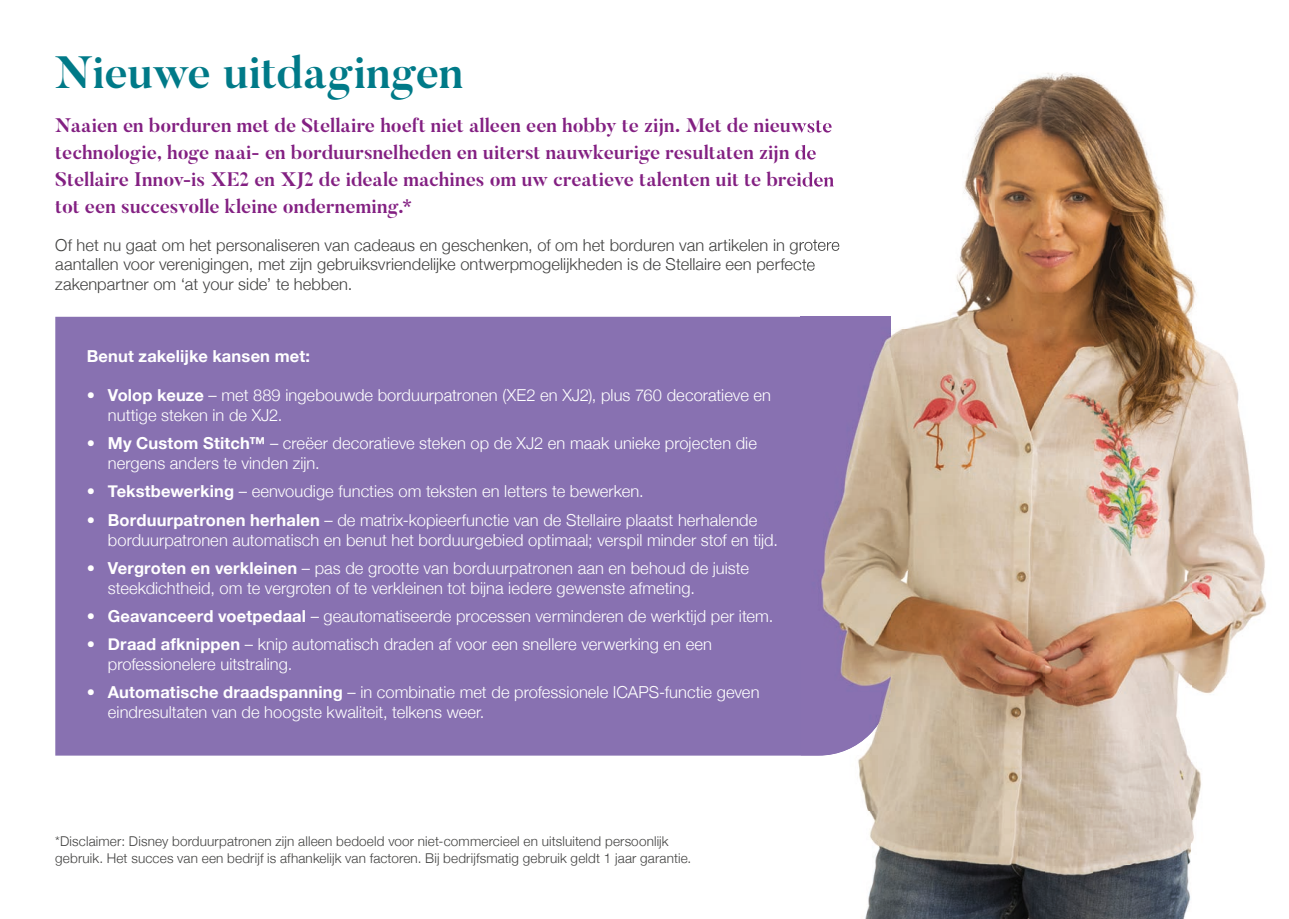
<style>
.page{position:relative;width:1289px;height:919px;background:#fff}
.page>*{position:absolute;margin:0;border:0;box-sizing:border-box;transform-origin:0 0}
.t1{font:700 45px "Butler";letter-spacing:-.005em;color:#007a88}
.t2{font:700 19.5px/27px "Butler";color:#832082}
.t3{font:300 16.5px/19.8px "Helvetica Neue";letter-spacing:.005em;color:#fff}
.t4{font:300 16.5px/19.8px "Helvetica Neue";letter-spacing:.005em;color:#424241}
.t5{font:700 16.5px "Helvetica Neue";letter-spacing:.01em;color:#fff}
.t6{font:300 13.5px/16.2px "Helvetica Neue";letter-spacing:.01em;color:#424241}
.s1{font-weight:700}
</style>
<div class="page">
<div style="left:55px;top:317px;width:745px;height:438px;background:#8871b1"></div>
<img style="left:963px;top:72px;width:203px;height:150px">
<img style="left:1191px;top:279px;width:75px;height:564px">
<img style="left:800px;top:222px;width:293px;height:108px">
<img style="left:1093px;top:222px;width:98px;height:696px">
<img style="left:890px;top:330px;width:154px;height:321px">
<img style="left:1044px;top:330px;width:49px;height:588px">
<img style="left:858px;top:651px;width:186px;height:267px">
<img style="left:800px;top:317px;width:90px;height:438px">
<img style="left:800px;top:238px;width:39px;height:16px">
<img style="left:800px;top:258px;width:15px;height:16px">
<img style="left:800px;top:120px;width:32px;height:13px">
<img style="left:800px;top:145px;width:16px;height:15px">
<img style="left:800px;top:172px;width:34px;height:15px">
<h1 class="t1" style="left:55px;top:44px;width:409px">Nieuwe uitdagingen</h1>
<p class="t2" style="left:55px;top:112px;width:780px">Naaien en borduren met de Stellaire hoeft niet alleen een hobby te zijn. Met de nieuwste technologie, hoge naai- en borduursnelheden en uiterst nauwkeurige resultaten zijn de Stellaire Innov-is XE2 en XJ2 de ideale machines om uw creatieve talenten uit te breiden tot een succesvolle kleine onderneming.*</p>
<p class="t4" style="left:55px;top:233px;width:786px">Of het nu gaat om het personaliseren van cadeaus en geschenken, of om het borduren van artikelen in grotere aantallen voor verenigingen, met zijn gebruiksvriendelijke ontwerpmogelijkheden is de Stellaire een perfecte zakenpartner om ‘at your side’ te hebben.</p>
<p class="t5" style="left:87px;top:343px;width:224px">Benut zakelijke kansen met:</p>
<p class="t3" style="left:108px;top:384px;width:664px;text-indent:-21px">• <span class="s1">Volop keuze</span> – met 889 ingebouwde borduurpatronen (XE2 en XJ2), plus 760 decoratieve en nuttige steken in de XJ2.</p>
<p class="t3" style="left:108px;top:432px;width:650px;text-indent:-21px">• <span class="s1">My Custom Stitch™</span> – creëer decoratieve steken op de XJ2 en maak unieke projecten die nergens anders te vinden zijn.</p>
<p class="t3" style="left:87px;top:480px;width:558px">• <span class="s1">Tekstbewerking</span> – eenvoudige functies om teksten en letters te bewerken.</p>
<p class="t3" style="left:108px;top:508px;width:671px;text-indent:-21px">• <span class="s1">Borduurpatronen herhalen</span> – de matrix-kopieerfunctie van de Stellaire plaatst herhalende borduurpatronen automatisch en benut het borduurgebied optimaal; verspil minder stof en tijd.</p>
<p class="t3" style="left:108px;top:557px;width:642px;text-indent:-21px">• <span class="s1">Vergroten en verkleinen</span> – pas de grootte van borduurpatronen aan en behoud de juiste steekdichtheid, om te vergroten of te verkleinen tot bijna iedere gewenste afmeting.</p>
<p class="t3" style="left:87px;top:605px;width:688px">• <span class="s1">Geavanceerd voetpedaal</span> – geautomatiseerde processen verminderen de werktijd per item.</p>
<p class="t3" style="left:108px;top:633px;width:605px;text-indent:-21px">• <span class="s1">Draad afknippen</span> – knip automatisch draden af voor een snellere verwerking en een professionelere uitstraling.</p>
<p class="t3" style="left:108px;top:681px;width:653px;text-indent:-21px">• <span class="s1">Automatische draadspanning</span> – in combinatie met de professionele ICAPS-functie geven eindresultaten van de hoogste kwaliteit, telkens weer.</p>
<p class="t6" style="left:55px;top:832px;width:637px">*Disclaimer: Disney borduurpatronen zijn alleen bedoeld voor niet-commercieel en uitsluitend persoonlijk gebruik. Het succes van een bedrijf is afhankelijk van factoren. Bij bedrijfsmatig gebruik geldt 1 jaar garantie.</p>
</div>
